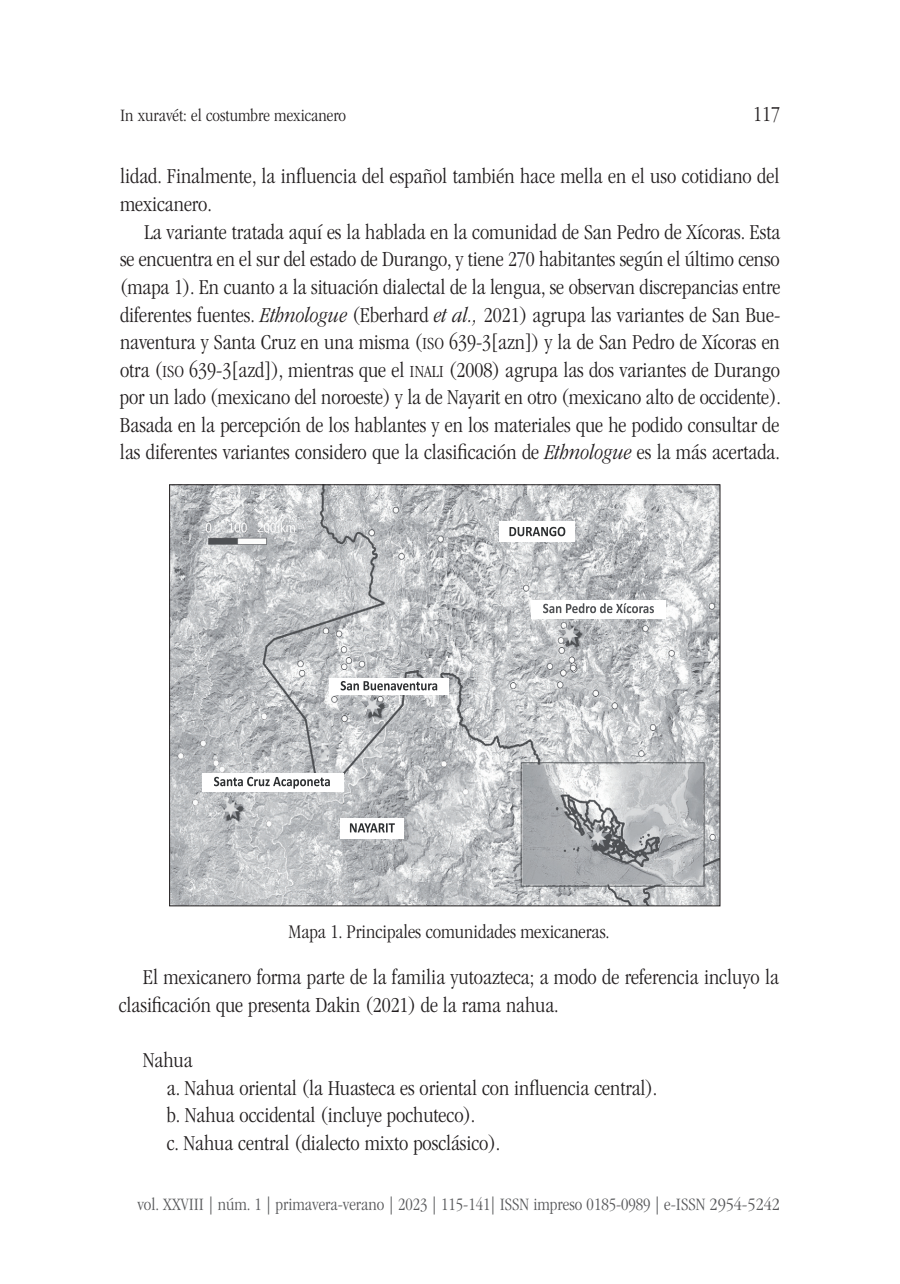
<style>
.page{position:relative;width:900px;height:1284px;background:#fff}
.page>*{position:absolute;margin:0;border:0;box-sizing:border-box;transform-origin:0 0}
.t1{font:300 condensed 22px/27.6px "ITC Garamond Std";color:#231f20}
.t2{font:300 condensed 20px "ITC Garamond Std";color:#231f20}
.t3{font:300 condensed 18px "ITC Garamond Std";color:#57585a}
.t4{font:300 condensed 18px "ITC Garamond Std";color:#231f20}
.s1{font-style:italic}
.s2{font-family:"ITC Garamond Std Lt Narrow SC800";font-weight:400;font-stretch:normal;font-size:17.6px}
</style>
<div class="page">
<img style="left:171px;top:486px;width:547px;height:418px">
<img style="left:532px;top:600px;width:133px;height:18px">
<img style="left:203px;top:774px;width:140px;height:18px">
<img style="left:330px;top:678px;width:118px;height:16px">
<img style="left:500px;top:521px;width:75px;height:20px">
<img style="left:341px;top:818px;width:63px;height:20px">
<p class="t4" style="left:120px;top:106px;width:228px">In xuravét: el costumbre mexicanero</p>
<p class="t1" style="left:753px;top:101px;width:28px">117</p>
<p class="t1" style="left:120px;top:163px;width:661px">lidad. Finalmente, la influencia del español también hace mella en el uso cotidiano del mexicanero.</p>
<p class="t1" style="left:120px;top:218px;width:663px;text-align:justify;text-indent:24px">La variante tratada aquí es la hablada en la comunidad de San Pedro de Xícoras. Esta se encuentra en el sur del estado de Durango, y tiene 270 habitantes según el último censo (mapa 1). En cuanto a la situación dialectal de la lengua, se observan discrepancias entre diferentes fuentes. <span class="s1">Ethnologue</span> (Eberhard <span class="s1">et al.,</span> 2021) agrupa las variantes de San Bue&shy;naventura y Santa Cruz en una misma (<span class="s2">ISO</span> 639-3[azn]) y la de San Pedro de Xícoras en otra (<span class="s2">ISO</span> 639-3[azd]), mientras que el <span class="s2">INALI</span> (2008) agrupa las dos variantes de Durango por un lado (mexicano del noroeste) y la de Nayarit en otro (mexicano alto de occidente).<br>Basada en la percepción de los hablantes y en los materiales que he podido consultar de las diferentes variantes considero que la clasificación de <span class="s1">Ethnologue</span> es la más acertada.</p>
<p class="t2" style="left:288px;top:921px;width:323px">Mapa 1. Principales comunidades mexicaneras.</p>
<p class="t1" style="left:119px;top:964px;width:662px;text-indent:24px">El mexicanero forma parte de la familia yutoazteca; a modo de referencia incluyo la clasificación que presenta Dakin (2021) de la rama nahua.</p>
<p class="t1" style="left:167px;top:1047px;width:492px;text-indent:-24px">Nahua<br>a. Nahua oriental (la Huasteca es oriental con influencia central). b. Nahua occidental (incluye pochuteco).<br>c. Nahua central (dialecto mixto posclásico).</p>
<p class="t3" style="left:137px;top:1194px;width:644px">vol. xxviiI | núm. 1 | primavera-verano | 2023 | 115-141| issn impreso 0185-0989 | e-issn 2954-5242</p>
</div>
